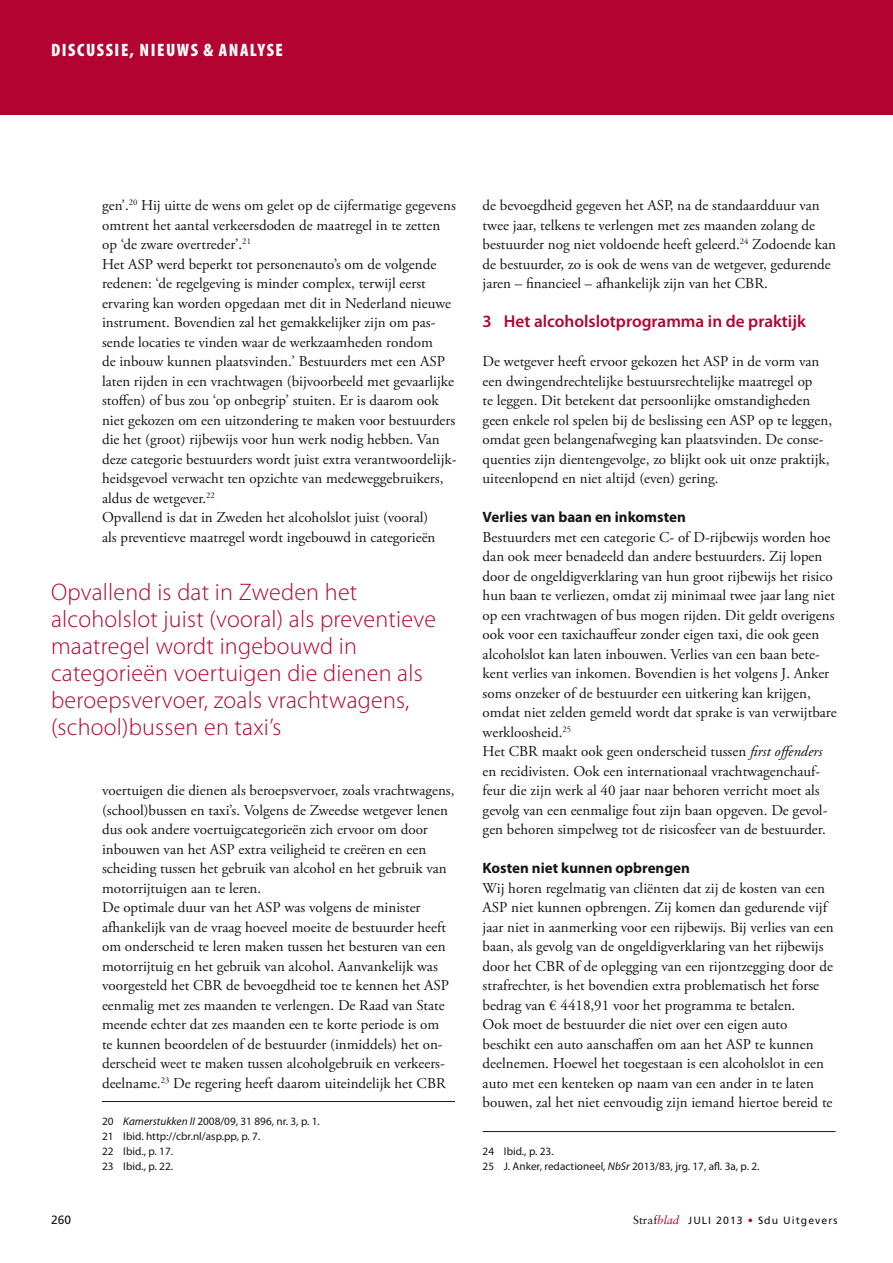
<style>
.page{position:relative;width:893px;height:1263px;background:#fff}
.page>*{position:absolute;margin:0;border:0;box-sizing:border-box;transform-origin:0 0}
.t1{font:300 24px/27px "Myriad Pro";letter-spacing:.01em;color:#b30431}
.t2{font:900 condensed 18px "Myriad Pro";letter-spacing:.085em;color:#fff}
.t3{font:600 17.25px "Myriad Pro";color:#b30431}
.t4{font:15px/19.5px "Adobe Garamond Pro";color:#151616}
.t5{font:700 15px "Myriad Pro";color:#151616}
.t6{font:12px "Frutiger LT Std";color:#151616}
.t7{font:11.25px/15px "Myriad Pro";color:#151616}
.t8{font:10.5px "Frutiger LT Std";letter-spacing:.1em;color:#151616}
.s1{font-style:italic}
.s2{font-family:"Sabon LT Std";font-size:11.7px}
.s3{font-family:"Sabon LT Std";font-style:italic;font-size:11.7px;color:#b30431}
.s4{color:#b30431}
</style>
<div class="page">
<div style="left:0;top:0;width:893px;height:115px;background:#b30431"></div>
<hr style="left:102px;top:1101px;width:353px;height:1px;background:#151616">
<hr style="left:483px;top:1131px;width:353px;height:1px;background:#151616">
<p class="t2" style="left:51px;top:38px;width:233px">DISCUSSIE, NIEUWS &amp; ANALYSE</p>
<p class="t4" style="left:102px;top:196px;width:356px">gen’.<sup>20</sup> Hij uitte de wens om gelet op de cijfermatige gegevens omtrent het aantal verkeersdoden de maatregel in te zetten op ‘de zware overtreder’.<sup>21<br></sup>Het ASP werd beperkt tot personenauto’s om de volgende redenen: ‘de regelgeving is minder complex, terwijl eerst ervaring kan worden opgedaan met dit in Nederland nieuwe instrument. Bovendien zal het gemakkelijker zijn om pas&shy;sende locaties te vinden waar de werkzaamheden rondom<br>de inbouw kunnen plaatsvinden.’ Bestuurders met een ASP laten rijden in een vrachtwagen (bijvoorbeeld met gevaarlijke stoffen) of bus zou ‘op onbegrip’ stuiten. Er is daarom ook niet gekozen om een uitzondering te maken voor bestuurders die het (groot) rijbewijs voor hun werk nodig hebben. Van deze categorie bestuurders wordt juist extra verantwoordelijk&shy;heidsgevoel verwacht ten opzichte van medeweggebruikers, aldus de wetgever.<sup>22<br></sup>Opvallend is dat in Zweden het alcoholslot juist (vooral)<br>als preventieve maatregel wordt ingebouwd in categorieën</p>
<h1 class="t1" style="left:51px;top:578px;width:386px">Opvallend is dat in Zweden het alcoholslot juist (vooral) als preventieve maatregel wordt ingebouwd in categorieën voertuigen die dienen als beroepsvervoer, zoals vrachtwagens, (school)bussen en taxi’s</h1>
<p class="t4" style="left:102px;top:781px;width:354px">voertuigen die dienen als beroepsvervoer, zoals vrachtwagens, (school)bussen en taxi’s. Volgens de Zweedse wetgever lenen dus ook andere voertuigcategorieën zich ervoor om door inbouwen van het ASP extra veiligheid te creëren en een scheiding tussen het gebruik van alcohol en het gebruik van motorrijtuigen aan te leren.<br>De optimale duur van het ASP was volgens de minister afhankelijk van de vraag hoeveel moeite de bestuurder heeft om onderscheid te leren maken tussen het besturen van een motorrijtuig en het gebruik van alcohol. Aanvankelijk was voorgesteld het CBR de bevoegdheid toe te kennen het ASP eenmalig met zes maanden te verlengen. De Raad van State meende echter dat zes maanden een te korte periode is om<br>te kunnen beoordelen of de bestuurder (inmiddels) het on&shy;derscheid weet te maken tussen alcoholgebruik en verkeers&shy;deelname.<sup>23</sup> De regering heeft daarom uiteindelijk het CBR</p>
<p class="t7" style="left:102px;top:1113px;width:219px">20 <span class="s1">Kamerstukken II</span> 2008/09, 31 896, nr. 3, p. 1.<br>21 Ibid. http://cbr.nl/asp.pp, p. 7.<br>22 Ibid., p. 17.<br>23 Ibid., p. 22.</p>
<p class="t4" style="left:483px;top:196px;width:355px">de bevoegdheid gegeven het ASP, na de standaardduur van twee jaar, telkens te verlengen met zes maanden zolang de bestuurder nog niet voldoende heeft geleerd.<sup>24</sup> Zodoende kan de bestuurder, zo is ook de wens van de wetgever, gedurende jaren – financieel – afhankelijk zijn van het CBR.</p>
<p class="t3" style="left:483px;top:310px;width:325px">3 Het alcoholslotprogramma in de praktijk</p>
<p class="t4" style="left:483px;top:352px;width:351px">De wetgever heeft ervoor gekozen het ASP in de vorm van een dwingendrechtelijke bestuursrechtelijke maatregel op<br>te leggen. Dit betekent dat persoonlijke omstandigheden geen enkele rol spelen bij de beslissing een ASP op te leggen, omdat geen belangenafweging kan plaatsvinden. De conse&shy;quenties zijn dientengevolge, zo blijkt ook uit onze praktijk, uiteenlopend en niet altijd (even) gering.</p>
<p class="t5" style="left:483px;top:507px;width:205px">Verlies van baan en inkomsten</p>
<p class="t4" style="left:483px;top:528px;width:356px">Bestuurders met een categorie C- of D-rijbewijs worden hoe dan ook meer benadeeld dan andere bestuurders. Zij lopen door de ongeldigverklaring van hun groot rijbewijs het risico hun baan te verliezen, omdat zij minimaal twee jaar lang niet op een vrachtwagen of bus mogen rijden. Dit geldt overigens ook voor een taxichauffeur zonder eigen taxi, die ook geen alcoholslot kan laten inbouwen. Verlies van een baan bete&shy;kent verlies van inkomen. Bovendien is het volgens J. Anker soms onzeker of de bestuurder een uitkering kan krijgen, omdat niet zelden gemeld wordt dat sprake is van verwijtbare werkloosheid.<sup>25<br></sup>Het CBR maakt ook geen onderscheid tussen <span class="s1">first offenders </span>en recidivisten. Ook een internationaal vrachtwagenchauf&shy;feur die zijn werk al 40 jaar naar behoren verricht moet als gevolg van een eenmalige fout zijn baan opgeven. De gevol&shy;gen behoren simpelweg tot de risicosfeer van de bestuurder.</p>
<p class="t5" style="left:483px;top:858px;width:209px">Kosten niet kunnen opbrengen</p>
<p class="t4" style="left:483px;top:879px;width:352px">Wij horen regelmatig van cliënten dat zij de kosten van een ASP niet kunnen opbrengen. Zij komen dan gedurende vijf jaar niet in aanmerking voor een rijbewijs. Bij verlies van een baan, als gevolg van de ongeldigverklaring van het rijbewijs door het CBR of de oplegging van een rijontzegging door de strafrechter, is het bovendien extra problematisch het forse bedrag van € 4418,91 voor het programma te betalen.<br>Ook moet de bestuurder die niet over een eigen auto beschikt een auto aanschaffen om aan het ASP te kunnen deelnemen. Hoewel het toegestaan is een alcoholslot in een auto met een kenteken op naam van een ander in te laten bouwen, zal het niet eenvoudig zijn iemand hiertoe bereid te</p>
<p class="t7" style="left:483px;top:1143px;width:278px">24 Ibid., p. 23.<br>25 J. Anker, redactioneel, <span class="s1">NbSr</span> 2013/83, jrg. 17, afl. 3a, p. 2.</p>
<p class="t6" style="left:51px;top:1213px;width:22px">260</p>
<p class="t8" style="left:633px;top:1214px;width:206px"><span class="s2">Straf</span><span class="s3">blad</span> JULI 2013 <span class="s4">•</span> Sdu Uitgevers</p>
</div>
